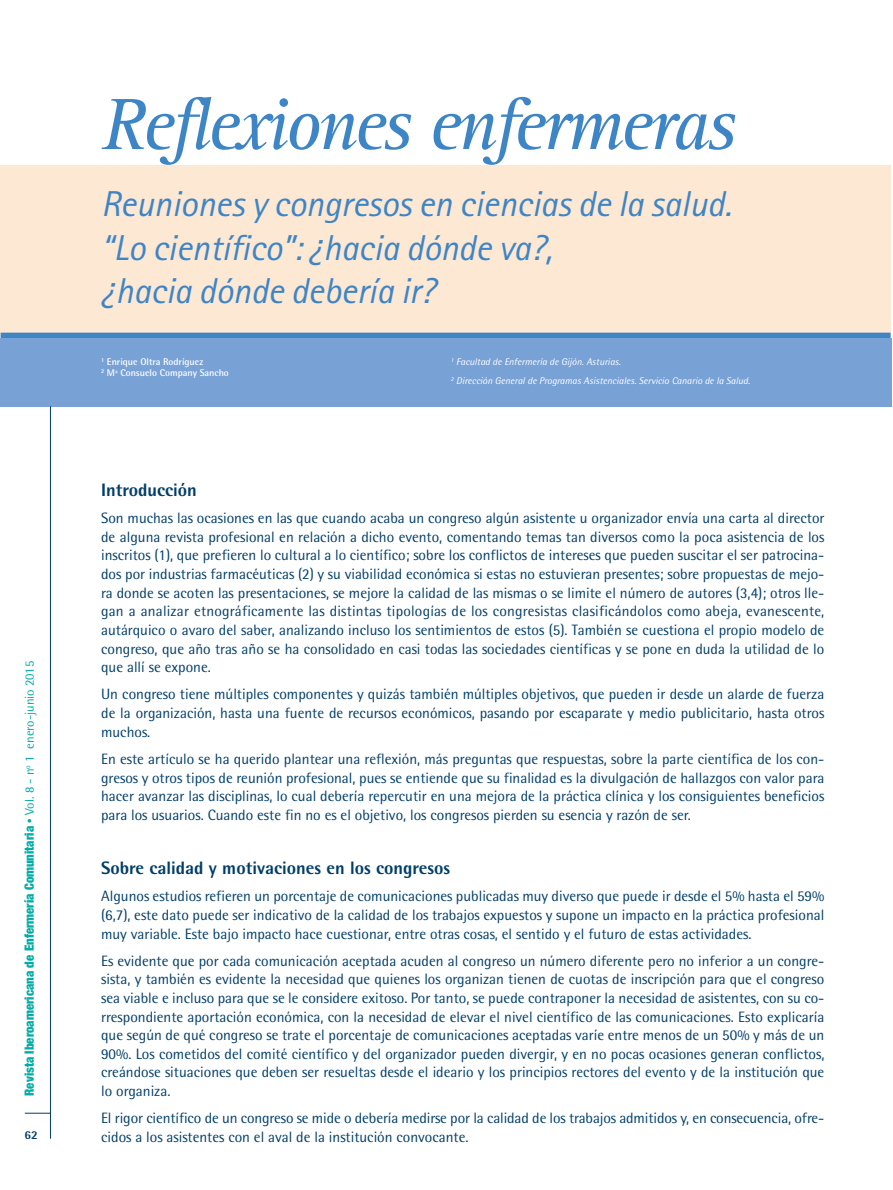
<style>
.page{position:relative;width:893px;height:1190px;background:#fff}
.page>*{position:absolute;margin:0;border:0;box-sizing:border-box;transform-origin:0 0}
.t1{font:italic 75px "Rotis Serif";letter-spacing:-.05em;color:#3e85c6}
.t2{font:italic 36px/43.2px "Rotis Sans Serif";letter-spacing:-.005em;color:#3e85c6}
.t3{font:800 18px "Rotis Semi Sans";color:#003e69}
.t4{font:15px/18.6px "Rotis Semi Sans";color:#003e69;text-align:justify}
.t5{font:900 condensed 12.75px "Helvetica Neue";color:#00ada7}
.t6{font:800 12px "Rotis Semi Sans";color:#003e69}
.t7{font:italic 9.75px/19px "Rotis Semi Sans";color:#fff}
.t8{font:700 9.75px/10.5px "Rotis Semi Sans";color:#fff}
.s1{font-family:"Times";font-weight:400;font-stretch:normal}
.s2{font-family:"Rotis Semi Sans";font-weight:400;font-stretch:normal}
</style>
<div class="page">
<svg style="left:25px;top:1112px;width:25px;height:1px"></svg>
<div style="left:0;top:165px;width:891px;height:172px;background:#fde8d4"></div>
<div style="left:1px;top:332px;width:889px;height:6px;background:#3e85c6"></div>
<div style="left:0;top:338px;width:891px;height:69px;background:#78a1d5"></div>
<hr style="left:50px;top:406px;width:1px;height:732px;background:#003e69">
<p class="t5" style="left:25px;top:1095px;width:436px;rotate:-90deg">Revista Iberoamericana de Enfermería Comunitaria <span class="s1">•</span> <span class="s2">Vol. 8 - nº 1 enero-junio 2015</span></p>
<p class="t6" style="left:25px;top:1130px;width:15px">62</p>
<p class="t1" style="left:101px;top:94px;width:636px">Reflexiones enfermeras</p>
<p class="t2" style="left:101px;top:186px;width:632px">Reuniones y congresos en ciencias de la salud. “Lo científico”: ¿hacia dónde va?,<br>¿hacia dónde debería ir?</p>
<p class="t8" style="left:101px;top:358px;width:129px"><sup>1</sup> Enrique Oltra Rodríguez<br><sup>2</sup> Mª Consuelo Company Sancho</p>
<p class="t7" style="left:451px;top:353px;width:301px"><sup>1</sup> Facultad de Enfermería de Gijón. Asturias.<br><sup>2</sup> Dirección General de Programas Asistenciales. Servicio Canario de la Salud.</p>
<p class="t3" style="left:101px;top:483px;width:97px">Introducción</p>
<p class="t4" style="left:101px;top:510px;width:724px">Son muchas las ocasiones en las que cuando acaba un congreso algún asistente u organizador envía una carta al director de alguna revista profesional en relación a dicho evento, comentando temas tan diversos como la poca asistencia de los inscritos (1), que prefieren lo cultural a lo científico; sobre los conflictos de intereses que pueden suscitar el ser patrocina&shy;dos por industrias farmacéuticas (2) y su viabilidad económica si estas no estuvieran presentes; sobre propuestas de mejo&shy;ra donde se acoten las presentaciones, se mejore la calidad de las mismas o se limite el número de autores (3,4); otros lle&shy;gan a analizar etnográficamente las distintas tipologías de los congresistas clasificándolos como abeja, evanescente, autárquico o avaro del saber, analizando incluso los sentimientos de estos (5). También se cuestiona el propio modelo de congreso, que año tras año se ha consolidado en casi todas las sociedades científicas y se pone en duda la utilidad de lo que allí se expone.</p>
<p class="t4" style="left:101px;top:686px;width:724px">Un congreso tiene múltiples componentes y quizás también múltiples objetivos, que pueden ir desde un alarde de fuerza de la organización, hasta una fuente de recursos económicos, pasando por escaparate y medio publicitario, hasta otros muchos.</p>
<p class="t4" style="left:101px;top:751px;width:724px">En este artículo se ha querido plantear una reflexión, más preguntas que respuestas, sobre la parte científica de los con&shy;gresos y otros tipos de reunión profesional, pues se entiende que su finalidad es la divulgación de hallazgos con valor para hacer avanzar las disciplinas, lo cual debería repercutir en una mejora de la práctica clínica y los consiguientes beneficios para los usuarios. Cuando este fin no es el objetivo, los congresos pierden su esencia y razón de ser.</p>
<p class="t3" style="left:101px;top:861px;width:350px">Sobre calidad y motivaciones en los congresos</p>
<p class="t4" style="left:101px;top:888px;width:724px">Algunos estudios refieren un porcentaje de comunicaciones publicadas muy diverso que puede ir desde el 5% hasta el 59% (6,7), este dato puede ser indicativo de la calidad de los trabajos expuestos y supone un impacto en la práctica profesional muy variable. Este bajo impacto hace cuestionar, entre otras cosas, el sentido y el futuro de estas actividades.</p>
<p class="t4" style="left:101px;top:952px;width:724px">Es evidente que por cada comunicación aceptada acuden al congreso un número diferente pero no inferior a un congre&shy;sista, y también es evidente la necesidad que quienes los organizan tienen de cuotas de inscripción para que el congreso sea viable e incluso para que se le considere exitoso. Por tanto, se puede contraponer la necesidad de asistentes, con su co&shy;rrespondiente aportación económica, con la necesidad de elevar el nivel científico de las comunicaciones. Esto explicaría que según de qué congreso se trate el porcentaje de comunicaciones aceptadas varíe entre menos de un 50% y más de un 90%. Los cometidos del comité científico y del organizador pueden divergir, y en no pocas ocasiones generan conflictos, creándose situaciones que deben ser resueltas desde el ideario y los principios rectores del evento y de la institución que lo organiza.</p>
<p class="t4" style="left:101px;top:1110px;width:724px">El rigor científico de un congreso se mide o debería medirse por la calidad de los trabajos admitidos y, en consecuencia, ofre&shy;cidos a los asistentes con el aval de la institución convocante.</p>
</div>
